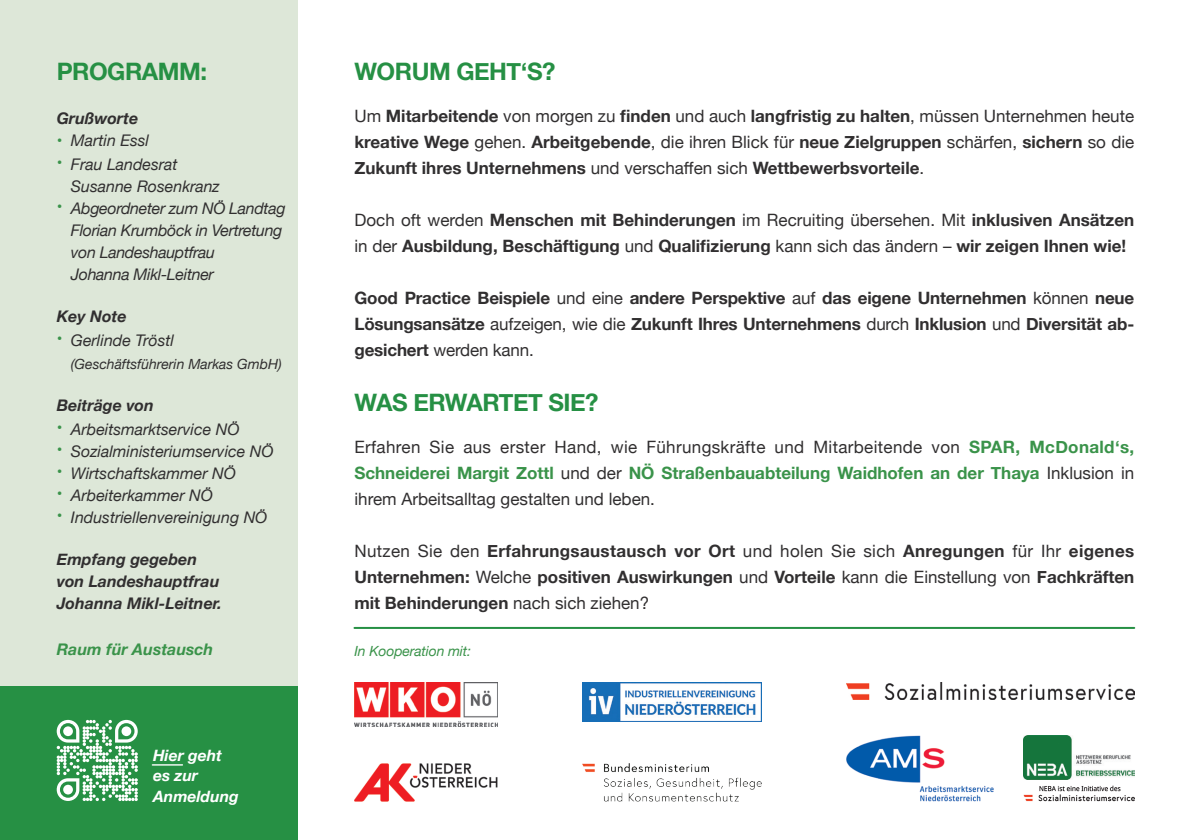
<style>
.page{position:relative;width:1191px;height:840px;background:#fff}
.page>*{position:absolute;margin:0;border:0;box-sizing:border-box;transform-origin:0 0}
.t1{font:700 24px "Helvetica Neue";letter-spacing:-.02em;color:#269044}
.t2{font:700 17px/26px "Helvetica Neue";color:#312f30;text-align:justify}
.t3{font:17px/26px "Helvetica Neue";color:#312f30;text-align:justify}
.t4{font:italic 16px/22px "Helvetica Neue";color:#312f30}
.t5{font:italic 16px/22px "Helvetica Neue";letter-spacing:-.02em;color:#312f30}
.t6{font:italic 700 16px/22px "Helvetica Neue";color:#312f30}
.t7{font:italic 700 16px "Helvetica Neue";color:#3a934a}
.t8{font:italic 700 15.6px/20.2px "Helvetica Neue";color:#fff}
.t9{font:italic 14px "Helvetica Neue";color:#312f30}
.t10{font:italic 14px "Helvetica Neue";letter-spacing:-.01em;color:#3a934a}
.s1{font-style:normal;color:#3a934a}
.s2{font-weight:400}
.s3{font-weight:700;color:#3a934a}
</style>
<div class="page">
<div style="left:0;top:685px;width:298px;height:154px;background:#269044"></div>
<div style="left:0;top:0;width:298px;height:685px;background:#dde7d8"></div>
<img style="left:583px;top:763px;width:178px;height:38px">
<img style="left:583px;top:682px;width:178px;height:38px">
<img style="left:1023px;top:785px;width:111px;height:16px">
<img style="left:1023px;top:735px;width:111px;height:44px">
<img style="left:846px;top:682px;width:288px;height:16px">
<img style="left:354px;top:763px;width:144px;height:38px">
<img style="left:354px;top:682px;width:144px;height:44px">
<hr style="left:354px;top:626px;width:780px;height:2px;background:#269044">
<hr style="left:152px;top:763px;width:30px;height:2px;background:#fff">
<img style="left:846px;top:735px;width:148px;height:66px">
<svg style="left:57px;top:719px;width:81px;height:81px"></svg>
<div style="left:63px;top:726px;width:10px;height:9px;background:#fff;border-radius:50%"></div>
<div style="left:121px;top:726px;width:10px;height:9px;background:#fff;border-radius:50%"></div>
<svg style="left:63px;top:784px;width:10px;height:10px"></svg>
<h1 class="t1" style="left:57px;top:53px;width:152px">Programm :</h1>
<p class="t6" style="left:57px;top:108px;width:83px">Grußworte</p>
<p class="t4" style="left:57px;top:130px;width:94px"><span class="s1">•</span> Martin Essl</p>
<p class="t4" style="left:71px;top:154px;width:150px;text-indent:-14px"><span class="s1">•</span> Frau Landesrat<br>Susanne Rosenkranz</p>
<p class="t5" style="left:71px;top:198px;width:216px;text-indent:-14px"><span class="s1">•</span> Abgeordneter zum NÖ Landtag<br>Florian Krumböck in Vertretung von Landeshauptfrau<br>Johanna Mikl-Leitner</p>
<p class="t6" style="left:57px;top:306px;width:71px">Key Note</p>
<p class="t4" style="left:57px;top:330px;width:119px"><span class="s1">•</span> Gerlinde Tröstl</p>
<p class="t9" style="left:71px;top:353px;width:212px">(Geschäftsführerin Markas GmbH)</p>
<p class="t6" style="left:57px;top:394px;width:99px">Beiträge von</p>
<p class="t4" style="left:57px;top:418px;width:184px"><span class="s1">•</span> Arbeitsmarktservice NÖ</p>
<p class="t4" style="left:57px;top:440px;width:218px"><span class="s1">•</span> Sozialministeriumservice NÖ</p>
<p class="t4" style="left:57px;top:462px;width:181px"><span class="s1">•</span> Wirtschaftskammer NÖ</p>
<p class="t4" style="left:57px;top:484px;width:158px"><span class="s1">•</span> Arbeiterkammer NÖ</p>
<p class="t4" style="left:57px;top:506px;width:212px"><span class="s1">•</span> Industriellenvereinigung NÖ</p>
<p class="t6" style="left:57px;top:548px;width:167px">Empfang gegeben von Landeshauptfrau<br>Johanna Mikl-Leitner.</p>
<p class="t7" style="left:57px;top:636px;width:158px">Raum für Austausch</p>
<p class="t10" style="left:354px;top:641px;width:118px">In Kooperation mit:</p>
<h1 class="t1" style="left:354px;top:53px;width:202px">worum geht‘s?</h1>
<p class="t2" style="left:354px;top:103px;width:781px"><span class="s2">Um</span> Mitarbeitende <span class="s2">von morgen zu</span> finden <span class="s2">und auch</span> langfristig zu halten<span class="s2">, müssen Unternehmen heute </span>kreative Wege <span class="s2">gehen.</span> Arbeitgebende<span class="s2">, die ihren Blick für</span> neue Zielgruppen <span class="s2">schärfen,</span> sichern <span class="s2">so die </span>Zukunft ihres Unternehmens <span class="s2">und verschaffen sich</span> Wettbewerbsvorteile<span class="s2">.</span></p>
<p class="t2" style="left:354px;top:207px;width:781px"><span class="s2">Doch oft werden</span> Menschen mit Behinderungen <span class="s2">im Recruiting übersehen. Mit</span> inklusiven Ansätzen <span class="s2">in der</span> Ausbildung, Beschäftigung <span class="s2">und</span> Qualifizierung <span class="s2">kann sich das ändern –</span> wir zeigen Ihnen wie!</p>
<p class="t2" style="left:354px;top:285px;width:781px">Good Practice Beispiele <span class="s2">und eine</span> andere Perspektive <span class="s2">auf</span> das eigene Unternehmen <span class="s2">können</span> neue Lösungsansätze <span class="s2">aufzeigen, wie die</span> Zukunft Ihres Unternehmens <span class="s2">durch</span> Inklusion <span class="s2">und</span> Diversität ab&shy;gesichert <span class="s2">werden kann.</span></p>
<h1 class="t1" style="left:354px;top:383px;width:246px">Was erwartet sie?</h1>
<p class="t3" style="left:354px;top:434px;width:781px">Erfahren Sie aus erster Hand, wie Führungskräfte und Mitarbeitende von <span class="s3">SPAR, McDonald‘s, Schneiderei Margit Zottl</span> und der <span class="s3">NÖ Straßenbauabteilung Waidhofen an der Thaya</span> Inklusion in ihrem Arbeitsalltag gestalten und leben.</p>
<p class="t2" style="left:354px;top:537px;width:781px"><span class="s2">Nutzen Sie den</span> Erfahrungsaustausch vor Ort <span class="s2">und holen Sie sich</span> Anregungen <span class="s2">für Ihr</span> eigenes Unternehmen: <span class="s2">Welche</span> positiven Auswirkungen <span class="s2">und</span> Vorteile <span class="s2">kann die Einstellung von</span> Fachkräften mit Behinderungen <span class="s2">nach sich ziehen?</span></p>
<p class="t8" style="left:153px;top:745px;width:87px">Hier geht es zur<br>Anmeldung</p>
</div>
